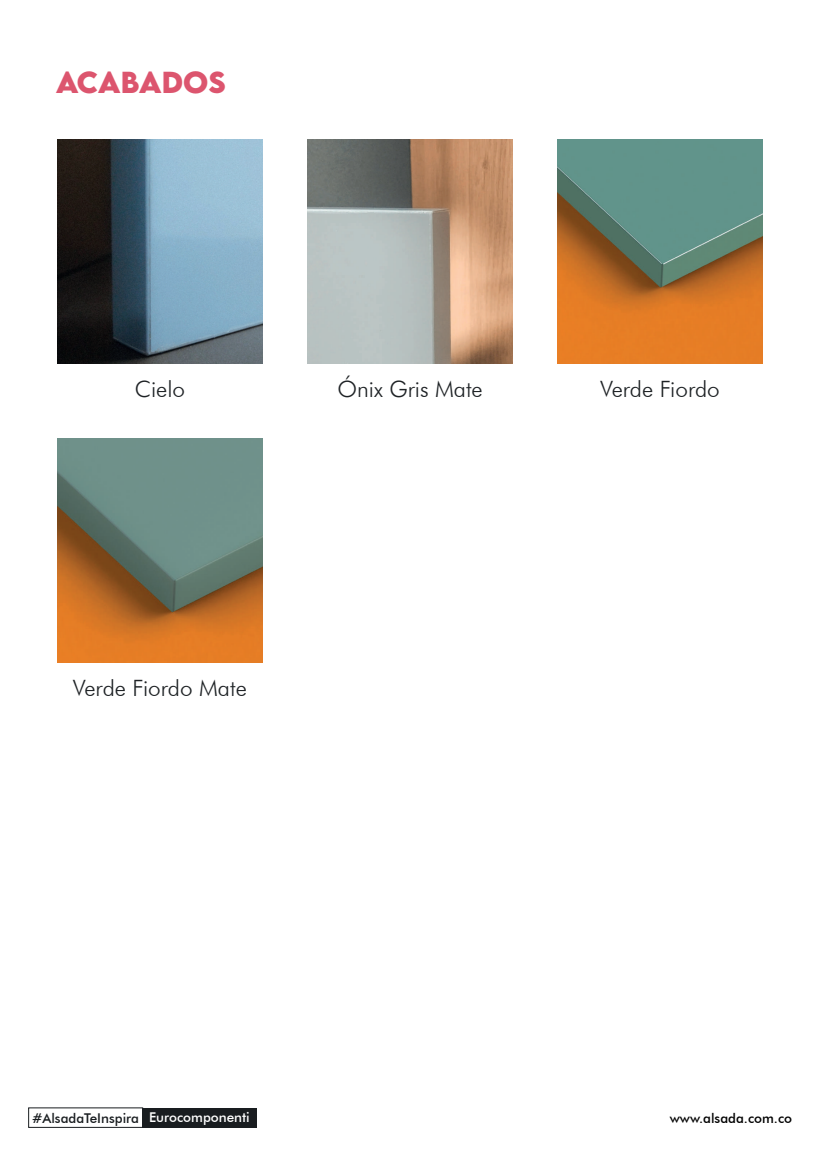
<style>
.page{position:relative;width:820px;height:1156px;background:#fff}
.page>*{position:absolute;margin:0;border:0;box-sizing:border-box;transform-origin:0 0}
.t1{font:700 27px "LEMONMILK";color:#dc556e}
.t2{font:300 22.5px "Futura BT";color:#1e2225}
.t3{font:500 13.5px "Futura BT";color:#191d20}
.t4{font:500 13.5px "Futura BT";color:#000001}
.s1{color:#fff}
</style>
<div class="page">
<div style="left:143px;top:1108px;width:114px;height:19px;background:#191d20"></div>
<div style="left:28px;top:1107px;width:115px;height:21px;border:1px solid #191d20"></div>
<img style="left:57px;top:140px;width:206px;height:223px">
<img style="left:307px;top:140px;width:206px;height:223px">
<img style="left:557px;top:140px;width:206px;height:223px">
<img style="left:57px;top:438px;width:206px;height:224px">
<p class="t1" style="left:56px;top:64px;width:172px">ACABADOS</p>
<p class="t2" style="left:135px;top:375px;width:52px">Cielo</p>
<p class="t2" style="left:337px;top:375px;width:147px">Ónix Gris Mate</p>
<p class="t2" style="left:600px;top:375px;width:121px">Verde Fiordo</p>
<p class="t2" style="left:73px;top:674px;width:175px">Verde Fiordo Mate</p>
<p class="t3" style="left:32px;top:1109px;width:219px">#AlsadaTeInspira <span class="s1">Eurocomponenti</span></p>
<p class="t4" style="left:670px;top:1109px;width:124px">www.alsada.com.co</p>
</div>
